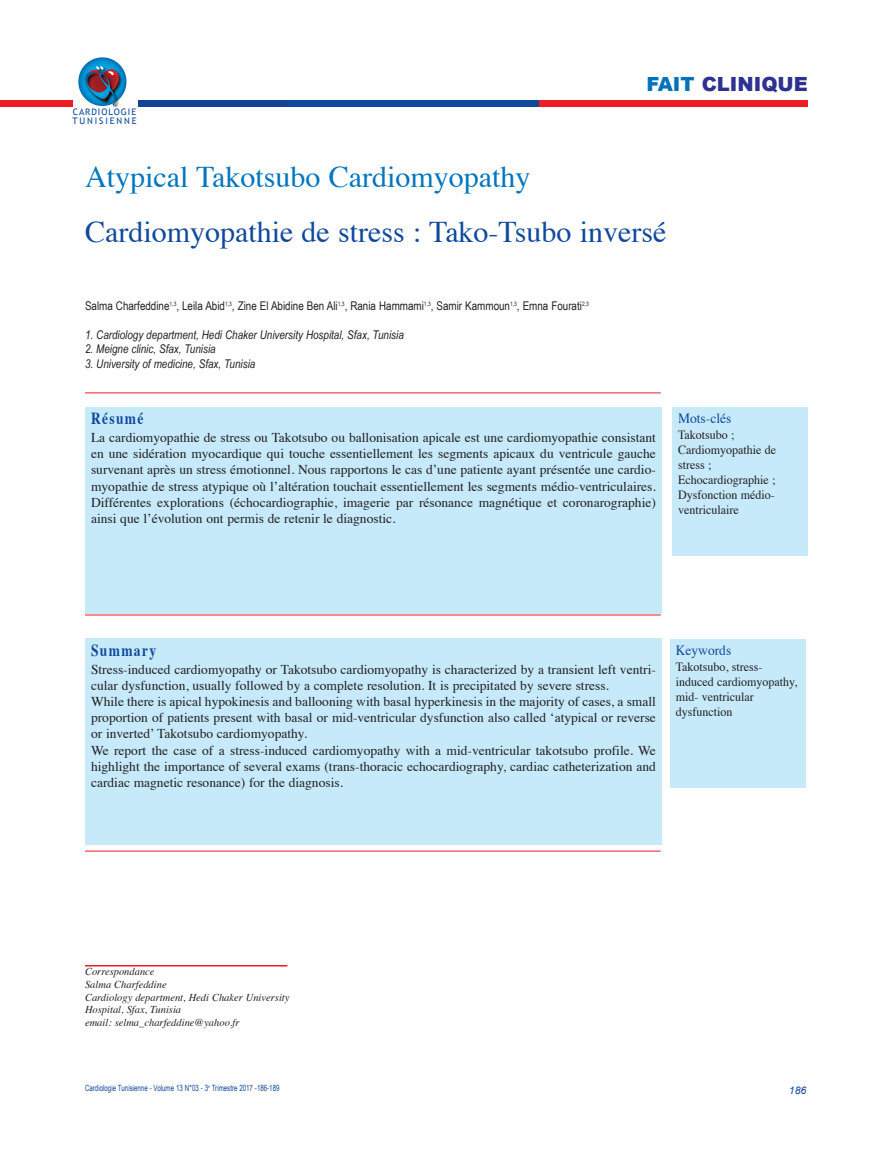
<style>
.page{position:relative;width:893px;height:1149px;background:#fff}
.page>*{position:absolute;margin:0;border:0;box-sizing:border-box;transform-origin:0 0}
.t1{font:30px "Times";color:#0f499d}
.t2{font:30px "Times";color:#0076be}
.t3{font:900 19.5px "Arial";color:#2e3092}
.t4{font:700 16.8px "Times";letter-spacing:.1em;color:#0f499d;scale:.8 1}
.t5{font:14.1px "Times";color:#0f499d;scale:.95 1}
.t6{font:13.5px/16.2px "Times";color:#231f20;text-align:justify}
.t7{font:12.6px/15px "Times";color:#231f20;scale:.95 1}
.t8{font:italic 12px "Arial Narrow";color:#231f20}
.t9{font:12px "Arial Narrow";color:#231f20}
.t10{font:italic 10.5px/12.6px "Times";color:#231f20}
.t11{font:italic 10.5px "Arial";color:#0f499d}
.t12{font:9px/9px "Trebuchet MS";letter-spacing:.105em;color:#0f499d}
.t13{font:8.7px "Arial Narrow";color:#0f499d;scale:.87 1}
.s1{color:#0072bc}
</style>
<div class="page">
<div style="left:85px;top:407px;width:577px;height:206px;background:#c6eafa"></div>
<div style="left:85px;top:638px;width:577px;height:206px;background:#c6eafa"></div>
<hr style="left:85px;top:964px;width:202px;height:2px;background:#ee1d23">
<div style="left:672px;top:407px;width:136px;height:149px;background:#c6eafa"></div>
<div style="left:670px;top:639px;width:136px;height:149px;background:#c6eafa"></div>
<hr style="left:85px;top:392px;width:576px;height:1px;background:#ee1d23">
<hr style="left:85px;top:614px;width:576px;height:1px;background:#ee1d23">
<hr style="left:85px;top:850px;width:576px;height:1px;background:#ee1d23">
<div style="left:0;top:100px;width:73px;height:6px;background:#ee1d23"></div>
<div style="left:138px;top:100px;width:149px;height:6px;background:#154398"></div>
<div style="left:287px;top:100px;width:253px;height:6px;background:#0f499d"></div>
<div style="left:539px;top:100px;width:269px;height:6px;background:#ee1d23"></div>
<img style="left:78px;top:57px;width:49px;height:49px">
<p class="t12" style="left:72px;top:107px;width:66px">CARDIOLOGIE<br>TUNISIENNE</p>
<h1 class="t2" style="left:85px;top:165px;width:447px">Atypical Takotsubo Cardiomyopathy</h1>
<h2 class="t3" style="left:647px;top:69px;width:163px"><span class="s1">FAIT</span> CLINIQUE</h2>
<h1 class="t1" style="left:85px;top:219px;width:583px">Cardiomyopathie de stress : Tako-Tsubo inversé</h1>
<p class="t9" style="left:85px;top:299px;width:505px">Salma Charfeddine<sup>1,3</sup>, Leila Abid<sup>1,3</sup>, Zine El Abidine Ben Ali<sup>1,3</sup>, Rania Hammami<sup>1,3</sup>, Samir Kammoun<sup>1,3</sup>, Emna Fourati<sup>2,3</sup></p>
<p class="t8" style="left:85px;top:327px;width:320px">1. Cardiology department, Hedi Chaker University Hospital, Sfax, Tunisia</p>
<p class="t8" style="left:85px;top:342px;width:132px">2. Meigne clinic, Sfax, Tunisia</p>
<p class="t8" style="left:85px;top:356px;width:172px">3. University of medicine, Sfax, Tunisia</p>
<p class="t4" style="left:91px;top:411px;width:67px">Résumé</p>
<p class="t6" style="left:91px;top:430px;width:566px">La cardiomyopathie de stress ou Takotsubo ou ballonisation apicale est une cardiomyopathie consistant en une sidération myocardique qui touche essentiellement les segments apicaux du ventricule gauche survenant après un stress émotionnel. Nous rapportons le cas d’une patiente ayant présentée une cardio&shy;myopathie de stress atypique où l’altération touchait essentiellement les segments médio-ventriculaires.<br>Différentes explorations (échocardiographie, imagerie par résonance magnétique et coronarographie) ainsi que l’évolution ont permis de retenir le diagnostic.</p>
<p class="t5" style="left:678px;top:412px;width:58px">Mots-clés</p>
<p class="t7" style="left:678px;top:428px;width:105px">Takotsubo ;<br>Cardiomyopathie de stress ;<br>Echocardiographie ;<br>Dysfonction médio&shy;ventriculaire</p>
<p class="t4" style="left:91px;top:643px;width:83px">Summary</p>
<p class="t6" style="left:91px;top:661px;width:566px;text-align:left">Stress-induced cardiomyopathy or Takotsubo cardiomyopathy is characterized by a transient left ventri&shy;cular dysfunction, usually followed by a complete resolution. It is precipitated by severe stress.<br>While there is apical hypokinesis and ballooning with basal hyperkinesis in the majority of cases, a small proportion of patients present with basal or mid-ventricular dysfunction also called ‘atypical or reverse or inverted’ Takotsubo cardiomyopathy.<br>We report the case of a stress-induced cardiomyopathy with a mid-ventricular takotsubo profile. We highlight the importance of several exams (trans-thoracic echocardiography, cardiac catheterization and cardiac magnetic resonance) for the diagnosis.</p>
<p class="t5" style="left:676px;top:644px;width:60px">Keywords</p>
<p class="t7" style="left:676px;top:660px;width:129px">Takotsubo, stress&shy;induced cardiomyopathy, mid- ventricular dysfunction</p>
<p class="t10" style="left:85px;top:966px;width:206px">Correspondance<br>Salma Charfeddine<br>Cardiology department, Hedi Chaker University<br>Hospital, Sfax, Tunisia<br>email: selma_charfeddine@yahoo.fr</p>
<p class="t13" style="left:85px;top:1082px;width:225px">Cardiologie Tunisienne - Volume 13 N°03 - 3<sup>e</sup> Trimestre 2017 -186-189</p>
<p class="t11" style="left:789px;top:1084px;width:19px">186</p>
</div>
